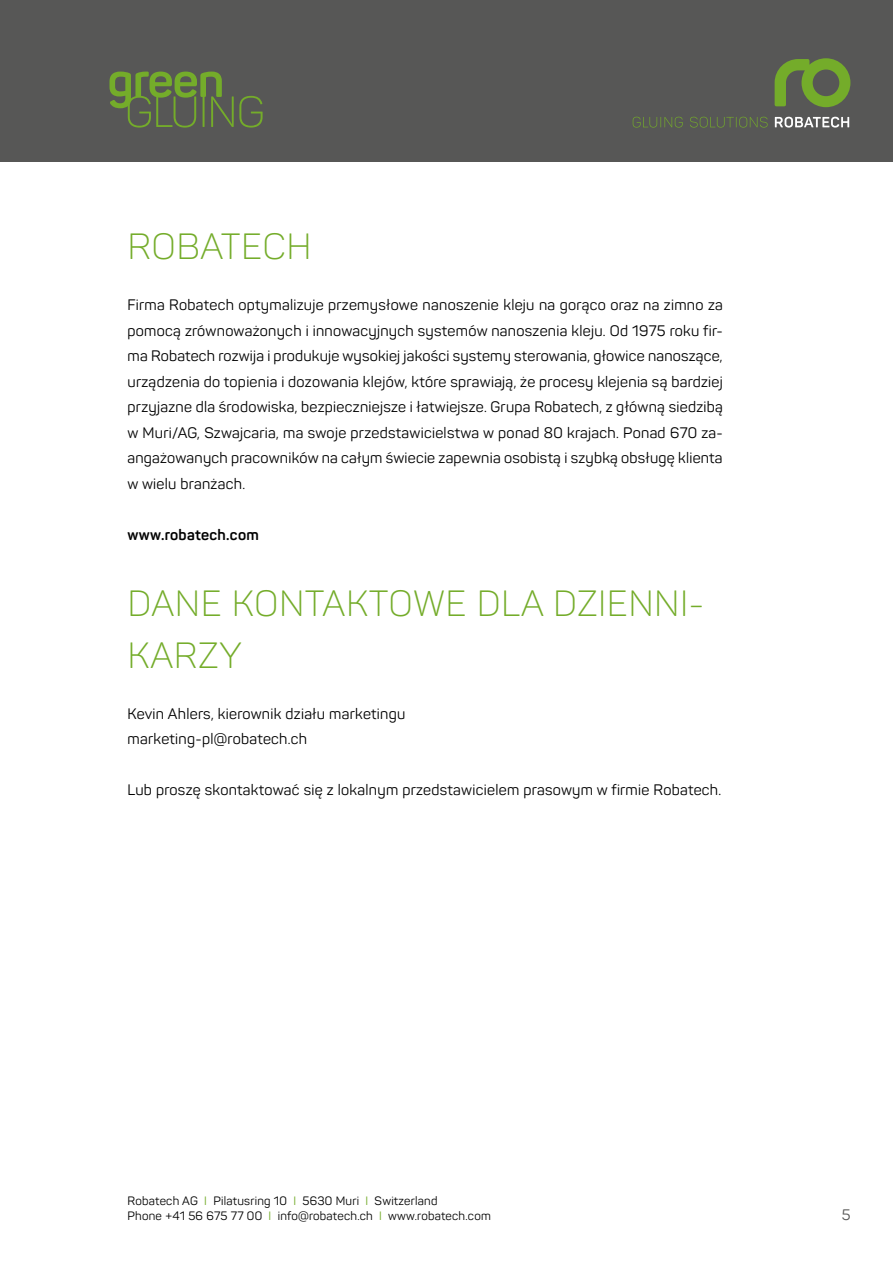
<style>
.page{position:relative;width:893px;height:1263px;background:#fff}
.page>*{position:absolute;margin:0;border:0;box-sizing:border-box;transform-origin:0 0}
.t1{font:300 36px/51px "Panton";letter-spacing:.03em;color:#74ac2a}
.t2{font:15px/25.5px "Panton";letter-spacing:.02em;color:#000;text-align:justify}
.t3{font:700 15px "Panton";letter-spacing:.02em;color:#000}
.t4{font:15px "Panton";color:#575756}
.t5{font:12px/15px "Panton";letter-spacing:.02em;color:#000}
.s1{color:#74ac2a}
</style>
<div class="page">
<div style="left:0;top:0;width:893px;height:162px;background:#575756"></div>
<svg style="left:775px;top:58px;width:75px;height:49px"></svg>
<svg style="left:775px;top:117px;width:74px;height:11px"></svg>
<svg style="left:633px;top:117px;width:135px;height:11px"></svg>
<svg style="left:109px;top:72px;width:154px;height:56px"></svg>
<h1 class="t1" style="left:128px;top:221px;width:185px">ROBATECH</h1>
<p class="t2" style="left:128px;top:292px;width:597px">Firma Robatech optymalizuje przemysłowe nanoszenie kleju na gorąco oraz na zimno za pomocą zrównoważonych i innowacyjnych systemów nanoszenia kleju. Od 1975 roku fir&shy;ma Robatech rozwija i produkuje wysokiej jakości systemy sterowania, głowice nanoszące, urządzenia do topienia i dozowania klejów, które sprawiają, że procesy klejenia są bardziej przyjazne dla środowiska, bezpieczniejsze i łatwiejsze. Grupa Robatech, z główną siedzibą w Muri/AG, Szwajcaria, ma swoje przedstawicielstwa w ponad 80 krajach. Ponad 670 za&shy;angażowanych pracowników na całym świecie zapewnia osobistą i szybką obsługę klienta w wielu branżach.</p>
<p class="t3" style="left:128px;top:525px;width:133px">www.robatech.com</p>
<h1 class="t1" style="left:128px;top:578px;width:578px">DANE KONTAKTOWE DLA DZIENNI-<br>KARZY</h1>
<p class="t2" style="left:128px;top:700px;width:279px">Kevin Ahlers, kierownik działu marketingu marketing-pl@robatech.ch</p>
<p class="t2" style="left:128px;top:777px;width:595px">Lub proszę skontaktować się z lokalnym przedstawicielem prasowym w firmie Robatech.</p>
<p class="t5" style="left:128px;top:1194px;width:365px">Robatech AG <span class="s1">I</span> Pilatusring 10 <span class="s1">I</span> 5630 Muri <span class="s1">I</span> Switzerland<br>Phone +41 56 675 77 00 <span class="s1">I</span> info@robatech.ch <span class="s1">I</span> www.robatech.com</p>
<p class="t4" style="left:842px;top:1206px;width:10px">5</p>
</div>
